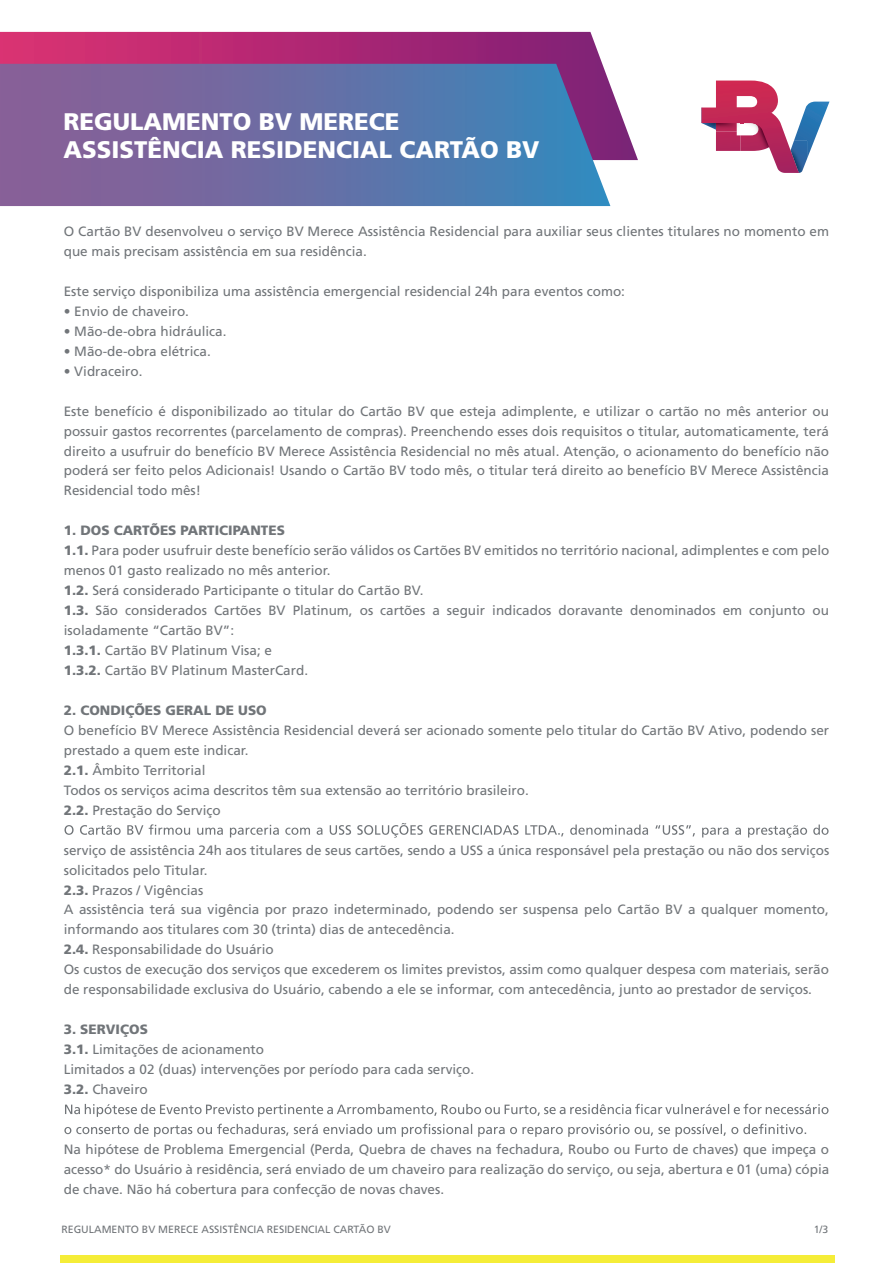
<style>
.page{position:relative;width:893px;height:1263px;background:#fff}
.page>*{position:absolute;margin:0;border:0;box-sizing:border-box;transform-origin:0 0}
.t1{font:900 24px/28.8px "Frutiger LT Std";color:#fff}
.t2{font:13.5px/20px "Frutiger LT Std";color:#717579}
.t3{font:900 13.5px "Frutiger LT Std";color:#717579}
.t4{font:10.5px "Frutiger LT Std";color:#717579}
.s1{font-weight:900}
</style>
<div class="page">
<svg style="left:64px;top:823px;width:765px;height:15px"></svg>
<svg style="left:65px;top:1104px;width:763px;height:13px"></svg>
<svg style="left:64px;top:1124px;width:742px;height:13px"></svg>
<svg style="left:0;top:32px;width:638px;height:128px;background:#b74385"></svg>
<svg style="left:0;top:64px;width:610px;height:142px;background:#676da4"></svg>
<div style="left:60px;top:1255px;width:774px;height:8px;background:#f5ed38"></div>
<svg style="left:701px;top:81px;width:128px;height:92px"></svg>
<h1 class="t1" style="left:63px;top:107px;width:478px">REGULAMENTO BV MERECE<br>ASSISTÊNCIA RESIDENCIAL CARTÃO BV</h1>
<p class="t2" style="left:64px;top:221px;width:767px">O Cartão BV desenvolveu o serviço BV Merece Assistência Residencial para auxiliar seus clientes titulares no momento em que mais precisam assistência em sua residência.</p>
<p class="t2" style="left:64px;top:281px;width:563px">Este serviço disponibiliza uma assistência emergencial residencial 24h para eventos como:</p>
<p class="t2" style="left:64px;top:301px;width:127px">• Envio de chaveiro.</p>
<p class="t2" style="left:64px;top:321px;width:164px">• Mão-de-obra hidráulica.</p>
<p class="t2" style="left:64px;top:341px;width:149px">• Mão-de-obra elétrica.</p>
<p class="t2" style="left:64px;top:361px;width:80px">• Vidraceiro.</p>
<p class="t2" style="left:64px;top:401px;width:767px;text-align:justify">Este benefício é disponibilizado ao titular do Cartão BV que esteja adimplente, e utilizar o cartão no mês anterior ou possuir gastos recorrentes (parcelamento de compras). Preenchendo esses dois requisitos o titular, automaticamente, terá direito a usufruir do benefício BV Merece Assistência Residencial no mês atual. Atenção, o acionamento do benefício não poderá ser feito pelos Adicionais! Usando o Cartão BV todo mês, o titular terá direito ao benefício BV Merece Assistência Residencial todo mês!</p>
<p class="t2" style="left:64px;top:521px;width:767px"><span class="s1">1. DOS CARTÕES PARTICIPANTES<br>1.1.</span> Para poder usufruir deste benefício serão válidos os Cartões BV emitidos no território nacional, adimplentes e com pelo menos 01 gasto realizado no mês anterior.<br><span class="s1">1.2.</span> Será considerado Participante o titular do Cartão BV.<br><span class="s1">1.3.</span> São considerados Cartões BV Platinum, os cartões a seguir indicados doravante denominados em conjunto ou isoladamente “Cartão BV”:<br><span class="s1">1.3.1.</span> Cartão BV Platinum Visa; e<br><span class="s1">1.3.2.</span> Cartão BV Platinum MasterCard.</p>
<p class="t3" style="left:64px;top:702px;width:204px">2. CONDIÇÕES GERAL DE USO</p>
<p class="t2" style="left:64px;top:720px;width:767px">O benefício BV Merece Assistência Residencial deverá ser acionado somente pelo titular do Cartão BV Ativo, podendo ser prestado a quem este indicar.<br><span class="s1">2.1.</span> Âmbito Territorial<br>Todos os serviços acima descritos têm sua extensão ao território brasileiro.<br><span class="s1">2.2.</span> Prestação do Serviço</p>
<p class="t2" style="left:64px;top:840px;width:767px">serviço de assistência 24h aos titulares de seus cartões, sendo a USS a única responsável pela prestação ou não dos serviços solicitados pelo Titular.<br><span class="s1">2.3.</span> Prazos / Vigências<br>A assistência terá sua vigência por prazo indeterminado, podendo ser suspensa pelo Cartão BV a qualquer momento, informando aos titulares com 30 (trinta) dias de antecedência.<br><span class="s1">2.4.</span> Responsabilidade do Usuário<br>Os custos de execução dos serviços que excederem os limites previstos, assim como qualquer despesa com materiais, serão de responsabilidade exclusiva do Usuário, cabendo a ele se informar, com antecedência, junto ao prestador de serviços.</p>
<p class="t2" style="left:64px;top:1019px;width:412px"><span class="s1">3. SERVIÇOS<br>3.1.</span> Limitações de acionamento<br>Limitados a 02 (duas) intervenções por período para cada serviço.<br><span class="s1">3.2.</span> Chaveiro</p>
<p class="t2" style="left:64px;top:1139px;width:767px;text-align:justify">Na hipótese de Problema Emergencial (Perda, Quebra de chaves na fechadura, Roubo ou Furto de chaves) que impeça o acesso* do Usuário à residência, será enviado de um chaveiro para realização do serviço, ou seja, abertura e 01 (uma) cópia de chave. Não há cobertura para confecção de novas chaves.</p>
<p class="t4" style="left:61px;top:1223px;width:331px">REGULAMENTO BV MERECE ASSISTÊNCIA RESIDENCIAL CARTÃO BV</p>
<p class="t4" style="left:814px;top:1223px;width:16px">1/3</p>
</div>
